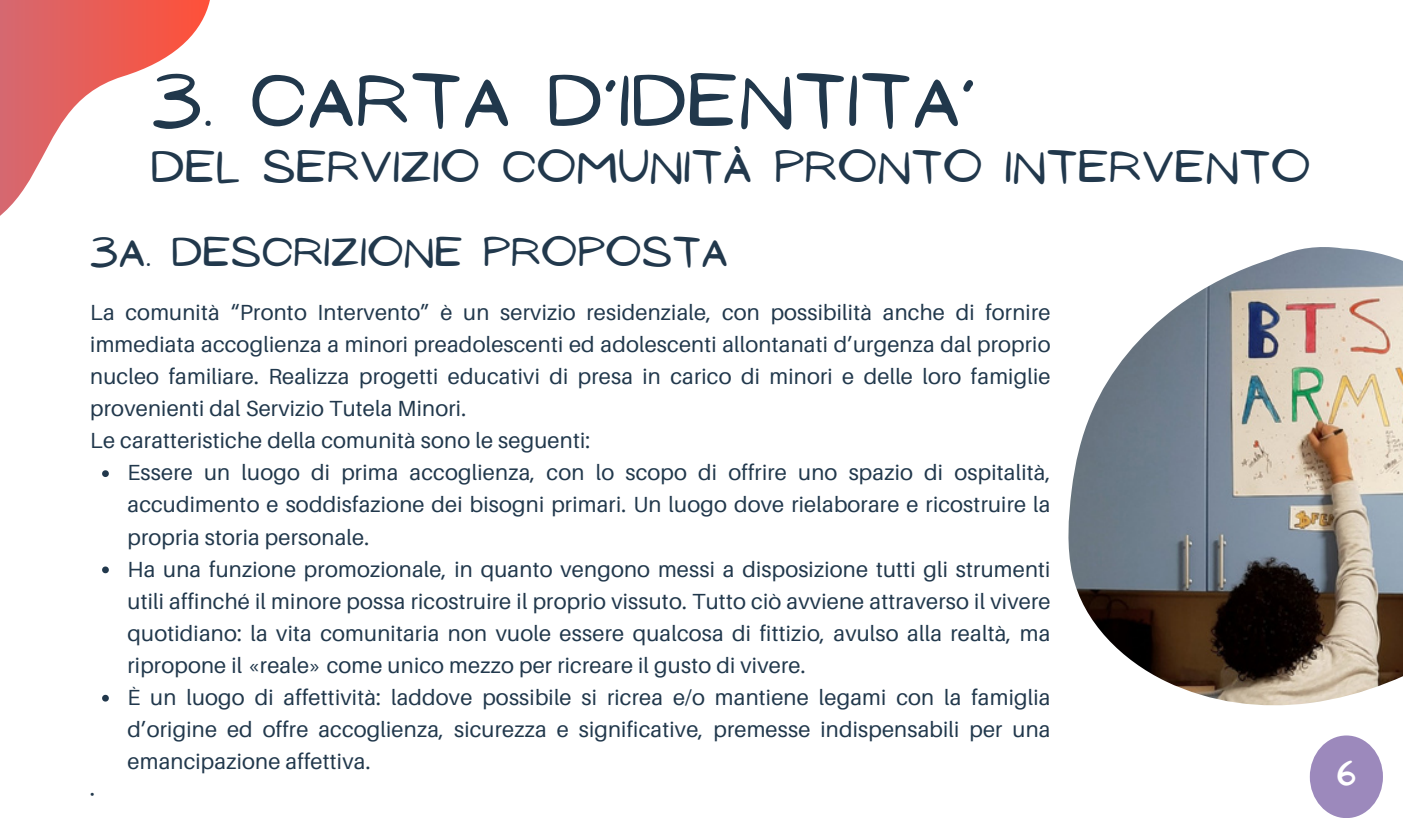
<style>
.page{position:relative;width:1403px;height:829px;background:#fff}
.page>*{position:absolute;margin:0;border:0;box-sizing:border-box;transform-origin:0 0}
.t1{font:68.4px "NF Ananias Regular";letter-spacing:.03em;color:#21384c}
.t2{font:41.4px "NF Ananias Regular";letter-spacing:.03em;color:#21384c}
.t3{font:38.02px "NF Ananias Regular";letter-spacing:.03em;color:#21384c}
.t4{font:27.68px "NF Ananias Bold";color:#fff}
.t5{font:21.82px/31.9px "Aileron";letter-spacing:.01em;color:#21384c;text-align:justify}
</style>
<div class="page">
<svg style="left:0;top:0;width:210px;height:216px"></svg>
<svg style="left:102px;top:470px;width:7px;height:7px"></svg>
<svg style="left:102px;top:566px;width:7px;height:7px"></svg>
<svg style="left:102px;top:694px;width:7px;height:7px"></svg>
<div style="left:1309px;top:735px;width:73px;height:83px;background:#9c89bc;border-radius:50%"></div>
<img style="left:1068px;top:247px;width:334px;height:458px">
<p class="t1" style="left:152px;top:62px;width:824px">3. CARTA D’IDENTITA’</p>
<p class="t2" style="left:152px;top:143px;width:1160px">DEL SERVIZIO COMUNITÀ PRONTO INTERVENTO</p>
<p class="t3" style="left:90px;top:231px;width:639px">3A. DESCRIZIONE PROPOSTA</p>
<h1 class="t5" style="left:90px;top:296px;width:961px">La comunità “Pronto Intervento” è un servizio residenziale, con possibilità anche di fornire immediata accoglienza a minori preadolescenti ed adolescenti allontanati d’urgenza dal proprio nucleo familiare. Realizza progetti educativi di presa in carico di minori e delle loro famiglie provenienti dal Servizio Tutela Minori.</h1>
<h1 class="t5" style="left:90px;top:424px;width:501px">Le caratteristiche della comunità sono le seguenti:</h1>
<p class="t5" style="left:127px;top:456px;width:924px">Essere un luogo di prima accoglienza, con lo scopo di offrire uno spazio di ospitalità, accudimento e soddisfazione dei bisogni primari. Un luogo dove rielaborare e ricostruire la propria storia personale.</p>
<p class="t5" style="left:127px;top:552px;width:924px">Ha una funzione promozionale, in quanto vengono messi a disposizione tutti gli strumenti utili affinché il minore possa ricostruire il proprio vissuto. Tutto ciò avviene attraverso il vivere quotidiano: la vita comunitaria non vuole essere qualcosa di fittizio, avulso alla realtà, ma ripropone il «reale» come unico mezzo per ricreare il gusto di vivere.</p>
<p class="t5" style="left:127px;top:681px;width:924px">È un luogo di affettività: laddove possibile si ricrea e/o mantiene legami con la famiglia d’origine ed offre accoglienza, sicurezza e significative, premesse indispensabili per una emancipazione affettiva.</p>
<p class="t5" style="left:90px;top:777px;width:6px">·</p>
<p class="t4" style="left:1337px;top:758px;width:19px">6</p>
</div>
